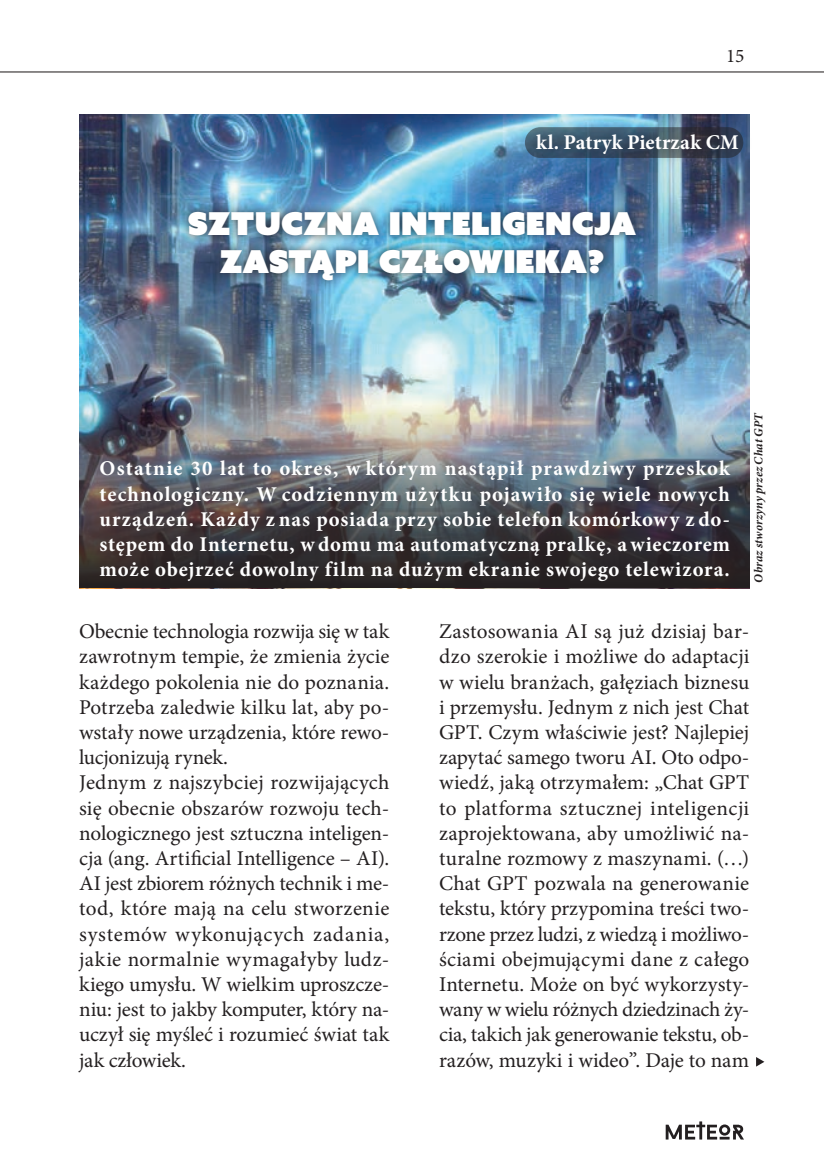
<style>
.page{position:relative;width:824px;height:1176px;background:#fff}
.page>*{position:absolute;margin:0;border:0;box-sizing:border-box;transform-origin:0 0}
.t1{font:31.5px/37.8px "Azo Sans Uber";color:#fff;text-align:center}
.t2{font:21px/25.2px "Minion Pro";color:#231f20}
.t3{font:700 21px/25.2px "Minion Pro";letter-spacing:.035em;color:#fff;text-align:justify}
.t4{font:700 21px "Minion Pro";letter-spacing:.005em;color:#fff}
.t5{font:19.25px "Minion Pro";color:#231f20}
.t6{font:italic 700 12.25px "Minion Pro";letter-spacing:.01em;color:#231f20}
</style>
<div class="page">
<hr style="left:0;top:71px;width:823px;height:2px;background:#231f20">
<img style="left:79px;top:114px;width:670px;height:256px">
<img style="left:79px;top:370px;width:670px;height:218px">
<svg style="left:756px;top:1057px;width:8px;height:9px"></svg>
<div style="left:180px;top:202px;width:464px;height:87px;background:#231f20;opacity:.75"></div>
<div style="left:522px;top:119px;width:230px;height:50px;background:#231f20;opacity:.75"></div>
<svg style="left:665px;top:1121px;width:78px;height:18px"></svg>
<p class="t5" style="left:726px;top:43px;width:20px">15</p>
<p class="t4" style="left:536px;top:128px;width:204px">kl. Patryk Pietrzak CM</p>
<h1 class="t1" style="left:188px;top:204px;width:450px">SZTUCZNA INTELIGENCJA<br>ZASTĄPI CZŁOWIEKA?</h1>
<p class="t3" style="left:99px;top:456px;width:632px">Ostatnie 30 lat to okres, w którym nastąpił prawdziwy przeskok technologiczny. W codziennym użytku pojawiło się wiele nowych urządzeń. Każdy z nas posiada przy sobie telefon komórkowy z do&shy;stępem do Internetu, w domu ma automatyczną pralkę, a wieczorem może obejrzeć dowolny film na dużym ekranie swojego telewizora.</p>
<p class="t6" style="left:749px;top:582px;width:171px;rotate:-90deg">Obraz stworzyny przez Chat GPT</p>
<p class="t2" style="left:79px;top:619px;width:312px">Obecnie technologia rozwija się w tak zawrotnym tempie, że zmienia życie każdego pokolenia nie do poznania.<br>Potrzeba zaledwie kilku lat, aby po&shy;wstały nowe urządzenia, które rewo&shy;lucjonizują rynek.<br>Jednym z najszybciej rozwijających się obecnie obszarów rozwoju tech&shy;nologicznego jest sztuczna inteligen&shy;cja (ang. Artificial Intelligence – AI).<br>AI jest zbiorem różnych technik i me&shy;tod, które mają na celu stworzenie systemów wykonujących zadania, jakie normalnie wymagałyby ludz&shy;kiego umysłu. W wielkim uproszcze&shy;niu: jest to jakby komputer, który na&shy;uczył się myśleć i rozumieć świat tak jak człowiek.</p>
<p class="t2" style="left:439px;top:619px;width:312px;text-align:justify">Zastosowania AI są już dzisiaj bar&shy;dzo szerokie i możliwe do adaptacji w wielu branżach, gałęziach biznesu i przemysłu. Jednym z nich jest Chat GPT. Czym właściwie jest? Najlepiej zapytać samego tworu AI. Oto odpo&shy;wiedź, jaką otrzymałem: „Chat GPT to platforma sztucznej inteligencji zaprojektowana, aby umożliwić na&shy;turalne rozmowy z maszynami. (…)<br>Chat GPT pozwala na generowanie tekstu, który przypomina treści two&shy;rzone przez ludzi, z wiedzą i możliwo&shy;ściami obejmującymi dane z całego Internetu. Może on być wykorzysty&shy;wany w wielu różnych dziedzinach ży&shy;cia, takich jak generowanie tekstu, ob&shy;razów, muzyki i wideo”. Daje to nam</p>
</div>
